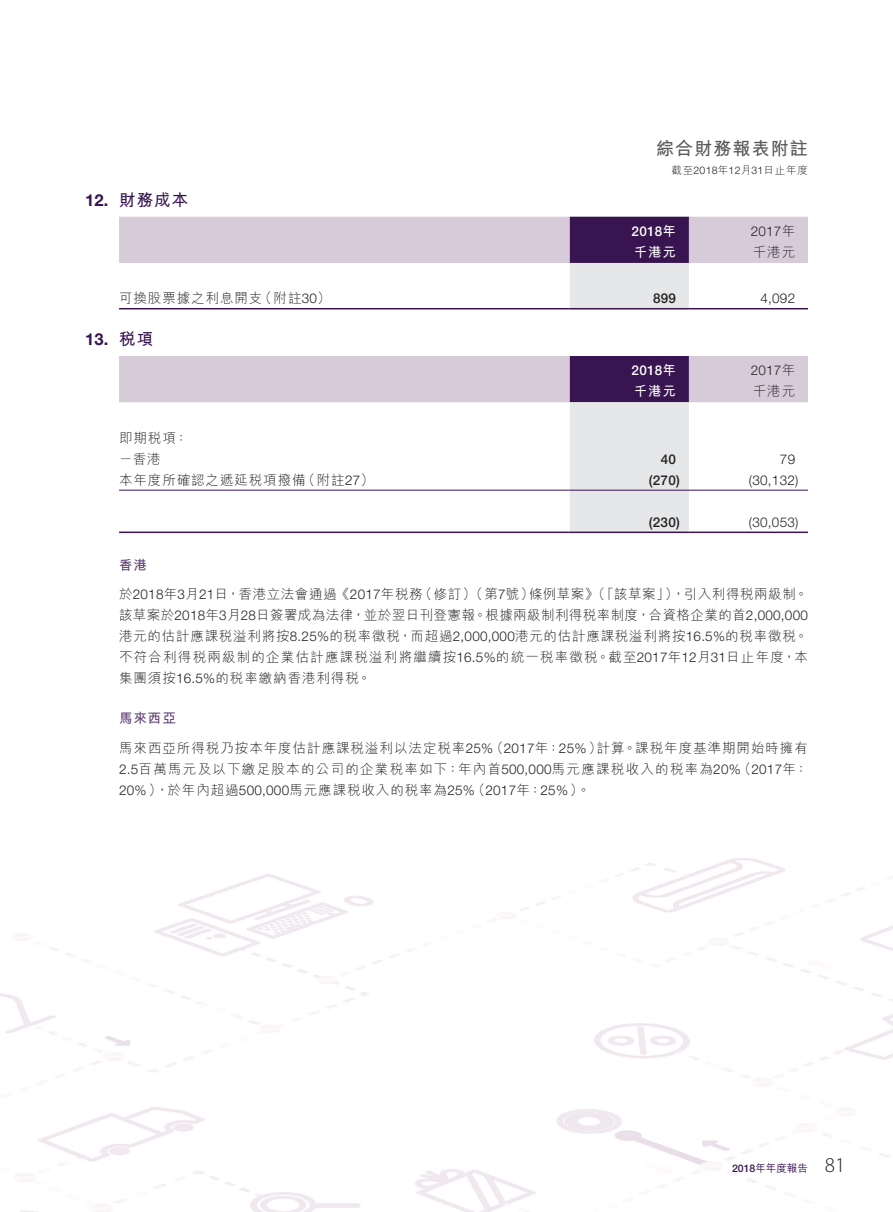
<style>
.page{position:relative;width:893px;height:1212px;background:#fff}
.page>*{position:absolute;margin:0;border:0;box-sizing:border-box;transform-origin:0 0}
.t1{font:700 18px "M Hei HK";letter-spacing:.06em;color:#57585a}
.t2{font:700 16.5px "M Hei HK";color:#381451}
.t3{font:700 16.5px "Helvetica Neue LT Std";color:#381451}
.t4{font:300 13.5px/21px "M Hei HK";letter-spacing:.07em;color:#231f20}
.t5{font:300 13.5px/21px "M Hei HK";letter-spacing:.095em;color:#231f20}
.t6{font:300 13.5px/29.5px "M Hei HK";letter-spacing:.045em;color:#231f20}
.t7{font:300 13.5px "Helvetica Neue LT Std";letter-spacing:.02em;color:#231f20}
.t8{font:500 13.5px "Helvetica Neue LT Std";letter-spacing:.02em;color:#231f20}
.t9{font:500 13.5px "Helvetica Neue LT Std";letter-spacing:.02em;color:#fff}
.t10{font:700 13.5px "M Hei HK";letter-spacing:.07em;color:#fff}
.t11{font:300 10.5px "M Hei HK";letter-spacing:.075em;color:#231f20}
.t12{font:500 10.5px "M Hei HK";color:#381451}
.s1{font-family:"Helvetica Neue LT Std"}
.s2{font-family:"M Hei HK";font-weight:700}
.s3{font-family:"M Hei HK"}
.s4{font-weight:700;color:#5f3e72}
.s5{font-family:"Myriad Pro";font-weight:300;font-size:21px;color:#231f20}
</style>
<div class="page">
<img style="left:0;top:216px;width:893px;height:996px">
<svg style="left:119px;top:217px;width:689px;height:91px"></svg>
<hr style="left:119px;top:308px;width:451px;height:1px;background:#381451">
<hr style="left:570px;top:308px;width:119px;height:1px;background:#381451">
<hr style="left:689px;top:308px;width:119px;height:1px;background:#381451">
<svg style="left:119px;top:356px;width:689px;height:175px"></svg>
<hr style="left:119px;top:490px;width:451px;height:1px;background:#381451">
<hr style="left:570px;top:490px;width:119px;height:1px;background:#381451">
<hr style="left:689px;top:490px;width:119px;height:1px;background:#381451">
<hr style="left:119px;top:531px;width:451px;height:2px;background:#381451">
<hr style="left:570px;top:531px;width:119px;height:2px;background:#381451">
<hr style="left:689px;top:531px;width:119px;height:2px;background:#381451">
<p class="t2" style="left:85px;top:188px;width:105px"><span class="s1">12.</span> 財務成本</p>
<h1 class="t1" style="left:656px;top:136px;width:153px">綜合財務報表附註</h1>
<p class="t11" style="left:671px;top:165px;width:138px">截至<span class="s1">2018</span>年<span class="s1">12</span>月<span class="s1">31</span>日止年度</p>
<p class="t9" style="left:632px;top:223px;width:46px">2018<span class="s2">年</span></p>
<p class="t7" style="left:751px;top:223px;width:46px">2017<span class="s3">年</span></p>
<p class="t10" style="left:634px;top:242px;width:44px">千港元</p>
<p class="t4" style="left:753px;top:241px;width:44px">千港元</p>
<p class="t4" style="left:119px;top:288px;width:213px">可換股票據之利息開支（附註<span class="s1">30</span>）</p>
<p class="t8" style="left:653px;top:290px;width:25px">899</p>
<p class="t7" style="left:760px;top:290px;width:36px">4,092</p>
<p class="t3" style="left:85px;top:329px;width:70px">13. <span class="s3">稅項</span></p>
<p class="t9" style="left:632px;top:362px;width:46px">2018<span class="s2">年</span></p>
<p class="t7" style="left:751px;top:362px;width:46px">2017<span class="s3">年</span></p>
<p class="t10" style="left:634px;top:381px;width:44px">千港元</p>
<p class="t4" style="left:753px;top:381px;width:44px">千港元</p>
<p class="t4" style="left:119px;top:427px;width:70px">即期稅項：－香港</p>
<p class="t8" style="left:661px;top:451px;width:17px">40</p>
<p class="t7" style="left:780px;top:450px;width:17px">79</p>
<p class="t4" style="left:119px;top:469px;width:256px">本年度所確認之遞延稅項撥備（附註<span class="s1">27</span>）</p>
<p class="t8" style="left:649px;top:472px;width:32px">(270)</p>
<p class="t7" style="left:749px;top:471px;width:51px">(30,132)</p>
<p class="t8" style="left:649px;top:514px;width:32px">(230)</p>
<p class="t7" style="left:749px;top:514px;width:51px">(30,053)</p>
<p class="t6" style="left:119px;top:550px;width:690px"><span class="s4">香港<br></span>於<span class="s1">2018</span>年<span class="s1">3</span>月<span class="s1">21</span>日，香港立法會通過《<span class="s1">2017</span>年稅務（修訂）（第<span class="s1">7</span>號）條例草案》（「該草案」），引入利得稅兩級制。</p>
<p class="t4" style="left:119px;top:605px;width:690px;text-align:justify">該草案於<span class="s1">2018</span>年<span class="s1">3</span>月<span class="s1">28</span>日簽署成為法律，並於翌日刊登憲報。根據兩級制利得稅率制度，合資格企業的首<span class="s1">2,000,000</span>港元的估計應課稅溢利將按<span class="s1">8.25%</span>的稅率徵稅，而超過<span class="s1">2,000,000</span>港元的估計應課稅溢利將按<span class="s1">16.5%</span>的稅率徵稅。不符合利得稅兩級制的企業估計應課稅溢利將繼續按<span class="s1">16.5%</span>的統一稅率徵稅。截至<span class="s1">2017</span>年<span class="s1">12</span>月<span class="s1">31</span>日止年度，本集團須按<span class="s1">16.5%</span>的稅率繳納香港利得稅。</p>
<p class="t4" style="left:119px;top:703px;width:690px;line-height:29.5px"><span class="s4">馬來西亞<br></span>馬來西亞所得稅乃按本年度估計應課稅溢利以法定稅率<span class="s1">25%</span>（<span class="s1">2017</span>年：<span class="s1">25%</span>）計算。課稅年度基準期開始時擁有</p>
<p class="t5" style="left:119px;top:758px;width:690px"><span class="s1">2.5</span>百萬馬元及以下繳足股本的公司的企業稅率如下：年內首<span class="s1">500,000</span>馬元應課稅收入的稅率為<span class="s1">20%</span>（<span class="s1">2017</span>年：<br><span class="s1">20%</span>），於年內超過<span class="s1">500,000</span>馬元應課稅收入的稅率為<span class="s1">25%</span>（<span class="s1">2017</span>年：<span class="s1">25%</span>）。</p>
<p class="t12" style="left:732px;top:1160px;width:115px"><span class="s1">2018</span>年年度報告 <span class="s5">81</span></p>
</div>
